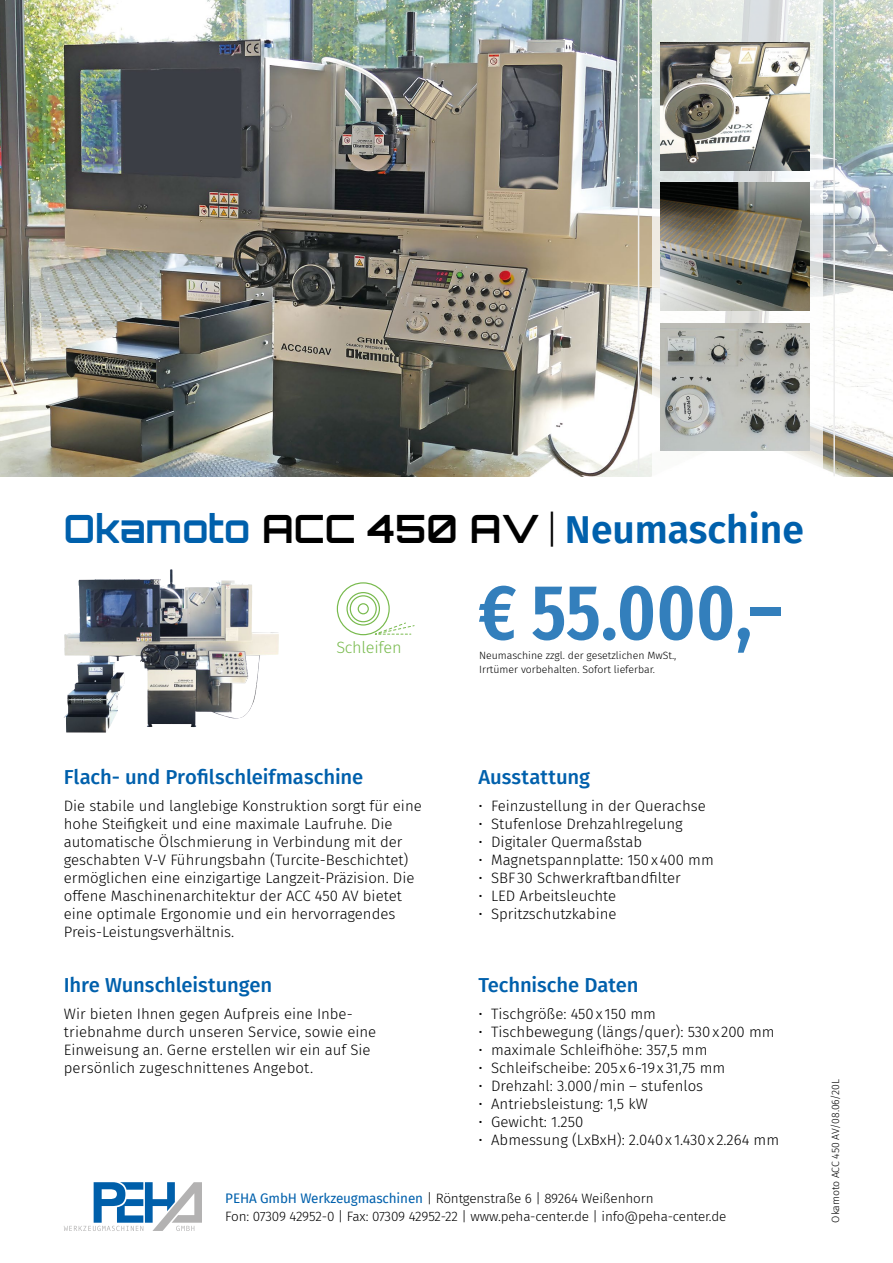
<style>
.page{position:relative;width:893px;height:1263px;background:#fff}
.page>*{position:absolute;margin:0;border:0;box-sizing:border-box;transform-origin:0 0}
.t1{font:600 extra-condensed 78px "Fira Sans";color:#0060ac}
.t2{font:600 39px "Fira Sans";color:#0060ac}
.t3{font:500 20.25px "Fira Sans";letter-spacing:-.005em;color:#0060ac}
.t4{font:300 16.35px "Fira Sans";letter-spacing:-.015em;color:#78ba4d}
.t5{font:300 15px/18px "Fira Sans";color:#000}
.t6{font:300 13.5px/18px "Fira Sans";letter-spacing:-.01em;color:#000}
.t7{font:300 10.5px/14.4px "Fira Sans";color:#000}
.s1{font-family:"Orbitron";font-weight:700}
.s2{font-family:"Orbitron";font-weight:700;color:#000}
.s3{font-weight:300;color:#000}
.s4{font-weight:400;color:#0060ac}
</style>
<div class="page">
<img style="left:0;top:0;width:893px;height:476px">
<svg style="left:652px;top:0;width:170px;height:476px"></svg>
<img style="left:661px;top:43px;width:148px;height:127px">
<img style="left:661px;top:183px;width:148px;height:127px">
<img style="left:661px;top:323px;width:148px;height:128px">
<hr style="left:833px;top:0;width:2px;height:476px;background:#ededed">
<hr style="left:638px;top:0;width:1px;height:476px;background:#ededed">
<img style="left:64px;top:569px;width:215px;height:164px">
<svg style="left:64px;top:1182px;width:138px;height:49px"></svg>
<svg style="left:336px;top:582px;width:78px;height:54px"></svg>
<h2 class="t2" style="left:64px;top:497px;width:741px"><span class="s1">Okamoto</span> <span class="s2">ACC 450 AV</span><span class="s3">|</span>Neumaschine</h2>
<p class="t4" style="left:336px;top:635px;width:67px">Schleifen</p>
<h1 class="t1" style="left:478px;top:549px;width:306px">€ 55.000,–</h1>
<p class="t7" style="left:479px;top:648px;width:199px">Neumaschine zzgl. der gesetzlichen MwSt.,<br>Irrtümer vorbehalten. Sofort lieferbar.</p>
<h3 class="t3" style="left:64px;top:761px;width:301px">Flach- und Profilschleifmaschine</h3>
<p class="t5" style="left:64px;top:796px;width:360px">Die stabile und langlebige Konstruktion sorgt für eine hohe Steifigkeit und eine maximale Laufruhe. Die automatische Ölschmierung in Verbindung mit der geschabten V-V Führungsbahn (Turcite-Beschichtet) ermöglichen eine einzigartige Langzeit-Präzision. Die offene Maschinenarchitektur der ACC 450 AV bietet eine optimale Ergonomie und ein hervorragendes Preis-Leistungsverhältnis.</p>
<h3 class="t3" style="left:64px;top:969px;width:210px">Ihre Wunschleistungen</h3>
<p class="t5" style="left:64px;top:1005px;width:314px">Wir bieten Ihnen gegen Aufpreis eine Inbe&shy;triebnahme durch unseren Service, sowie eine Einweisung an. Gerne erstellen wir ein auf Sie persönlich zugeschnittenes Angebot.</p>
<h3 class="t3" style="left:478px;top:761px;width:113px">Ausstattung</h3>
<p class="t5" style="left:478px;top:796px;width:229px">• Feinzustellung in der Querachse</p>
<p class="t5" style="left:478px;top:814px;width:206px">• Stufenlose Drehzahlregelung</p>
<p class="t5" style="left:478px;top:832px;width:165px">• Digitaler Quermaßstab</p>
<p class="t5" style="left:478px;top:850px;width:237px">• Magnetspannplatte: 150x400 mm</p>
<p class="t5" style="left:478px;top:868px;width:204px">• SBF 30 Schwerkraftbandfilter</p>
<p class="t5" style="left:478px;top:886px;width:139px">• LED Arbeitsleuchte</p>
<p class="t5" style="left:478px;top:904px;width:140px">• Spritzschutzkabine</p>
<h3 class="t3" style="left:478px;top:969px;width:162px">Technische Daten</h3>
<p class="t5" style="left:478px;top:1005px;width:179px">• Tischgröße: 450x 150 mm</p>
<p class="t5" style="left:478px;top:1023px;width:298px">• Tischbewegung (längs/quer): 530x 200 mm</p>
<p class="t5" style="left:478px;top:1041px;width:231px">• maximale Schleifhöhe: 357,5 mm</p>
<p class="t5" style="left:478px;top:1059px;width:248px">• Schleifscheibe: 205 x6-19x 31,75 mm</p>
<p class="t5" style="left:478px;top:1077px;width:226px">• Drehzahl: 3.000/min – stufenlos</p>
<p class="t5" style="left:478px;top:1095px;width:171px">• Antriebsleistung: 1,5 kW</p>
<p class="t5" style="left:478px;top:1113px;width:106px">• Gewicht: 1.250</p>
<p class="t5" style="left:478px;top:1131px;width:302px">• Abmessung (LxBxH): 2.040x 1.430x 2.264 mm</p>
<p class="t6" style="left:225px;top:1189px;width:503px"><span class="s4">PEHA GmbH Werkzeugmaschinen</span> | Röntgenstraße 6 | 89264 Weißenhorn<br>Fon: 07309 42952-0 | Fax: 07309 42952-22 | www.peha-center.de | info@peha-center.de</p>
<p class="t7" style="left:828px;top:1222px;width:145px;rotate:-90deg">Okamoto ACC 450 AV/08.06/20L</p>
</div>
